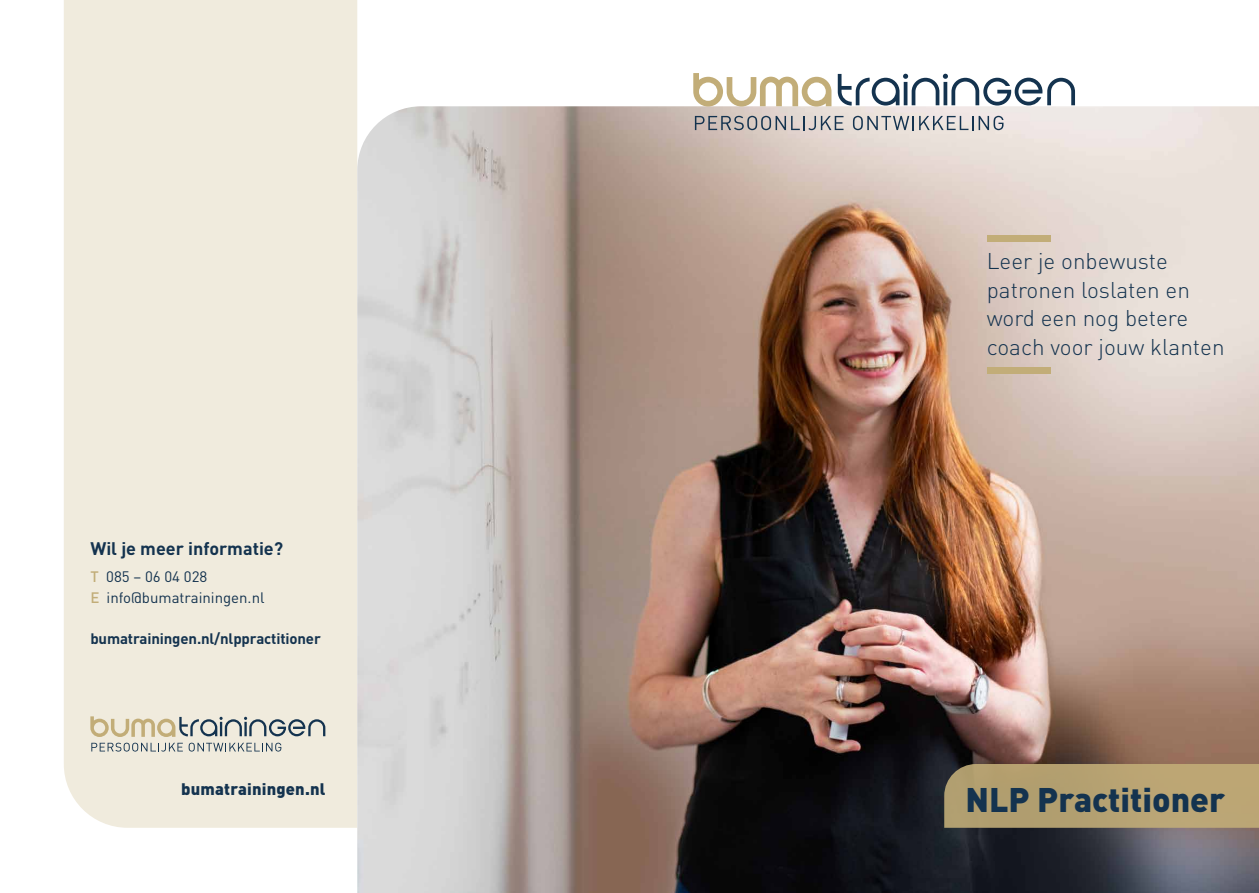
<style>
.page{position:relative;width:1259px;height:893px;background:#fff}
.page>*{position:absolute;margin:0;border:0;box-sizing:border-box;transform-origin:0 0}
.t1{font:900 33.75px "DIN Pro";color:#14334f}
.t2{font:300 22.5px/28.5px "DIN Pro";color:#14334f}
.t3{font:700 18px "DIN Pro";color:#14334f}
.t4{font:900 16.5px "DIN Pro";letter-spacing:.01em;color:#14334f}
.t5{font:15px/21px "DIN Pro";color:#14334f}
.t6{font:700 15px "DIN Pro";letter-spacing:-.01em;color:#14334f}
.s1{font-weight:500;color:#c2ad78}
</style>
<div class="page">
<div style="left:64px;top:0;width:293px;height:828px;background:#f0ebdd"></div>
<img style="left:357px;top:106px;width:902px;height:787px">
<svg style="left:90px;top:716px;width:235px;height:21px;background:#c4c2b6"></svg>
<svg style="left:91px;top:743px;width:92px;height:9px"></svg>
<svg style="left:189px;top:743px;width:92px;height:9px"></svg>
<div style="left:944px;top:764px;width:315px;height:64px;background:#b5a171"></div>
<div style="left:986px;top:235px;width:64px;height:7px;background:#c2ad78"></div>
<div style="left:986px;top:367px;width:64px;height:6px;background:#c2ad78"></div>
<svg style="left:693px;top:73px;width:138px;height:34px"></svg>
<svg style="left:837px;top:74px;width:238px;height:32px"></svg>
<svg style="left:695px;top:116px;width:148px;height:14px;background:#a6a4a6"></svg>
<svg style="left:853px;top:116px;width:150px;height:14px;background:#b1b2b6"></svg>
<p class="t3" style="left:90px;top:536px;width:194px">Wil je meer informatie?</p>
<p class="t5" style="left:90px;top:566px;width:176px"><span class="s1">T</span> 085 – 06 04 028<br><span class="s1">E</span> info@bumatrainingen.nl</p>
<p class="t6" style="left:90px;top:629px;width:232px">bumatrainingen.nl/nlppractitioner</p>
<p class="t4" style="left:181px;top:778px;width:146px">bumatrainingen.nl</p>
<p class="t2" style="left:986px;top:246px;width:239px">Leer je onbewuste patronen loslaten en word een nog betere coach voor jouw klanten</p>
<h1 class="t1" style="left:965px;top:776px;width:261px">NLP Practitioner</h1>
</div>
